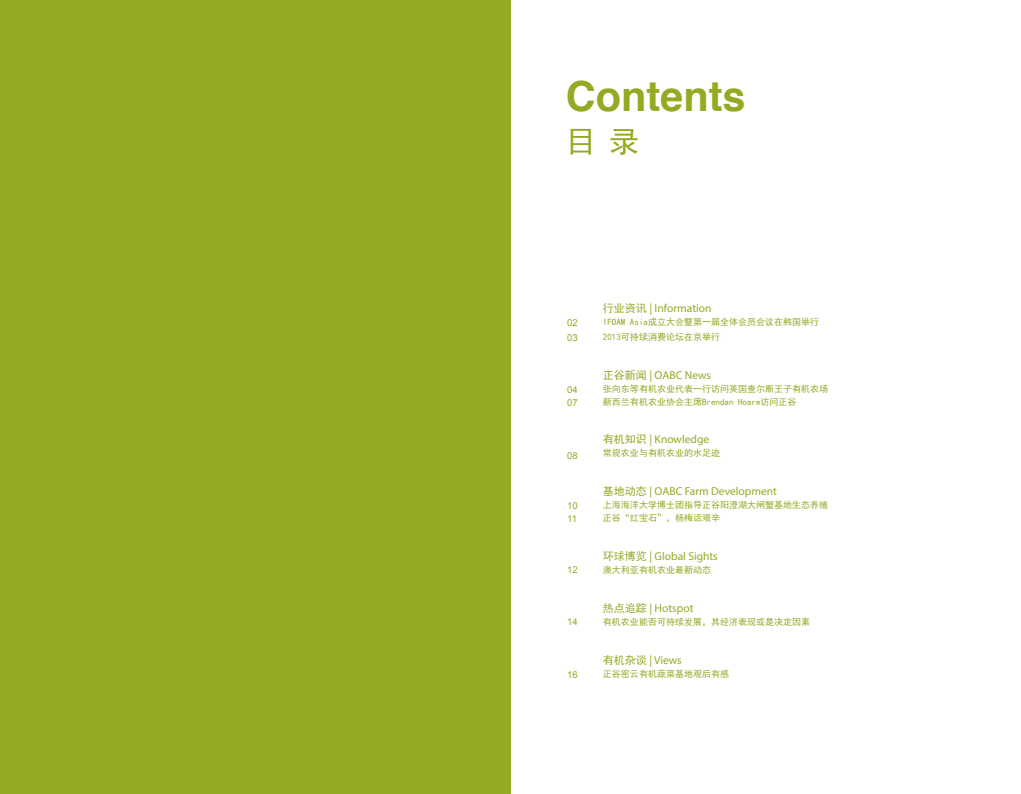
<style>
.page{position:relative;width:1021px;height:794px;background:#fff}
.page>*{position:absolute;margin:0;border:0;box-sizing:border-box;transform-origin:0 0}
.t1{font:700 41.5px "Helvetica";color:#92ab23}
.t2{font:30.1px "Sim Hei";color:#92ab23}
.t3{font:11.5px "Myriad Hebrew";color:#92ab23}
.t4{font:9.5px/13px "Arial";color:#92ab23}
.t5{font:9px/12.9px "Sim Hei";color:#92ab23}
.s1{font-family:"Sim Hei";font-size:11px}
</style>
<div class="page">
<div style="left:0;top:0;width:510px;height:794px;background:#92ab23"></div>
<h1 class="t1" style="left:566px;top:62px;width:181px">Contents</h1>
<h2 class="t2" style="left:566px;top:126px;width:75px">目 录</h2>
<p class="t4" style="left:567px;top:315px;width:12px;line-height:15px">02<br>03</p>
<p class="t4" style="left:567px;top:383px;width:12px">04<br>07</p>
<p class="t4" style="left:567px;top:449px;width:12px">08</p>
<p class="t4" style="left:567px;top:499px;width:12px">10<br>11</p>
<p class="t4" style="left:567px;top:563px;width:12px">12</p>
<p class="t4" style="left:567px;top:615px;width:12px">14</p>
<p class="t4" style="left:567px;top:668px;width:12px">16</p>
<p class="t3" style="left:603px;top:302px;width:110px"><span class="s1">行业资讯</span> | Information</p>
<p class="t5" style="left:603px;top:314px;width:217px;line-height:14.9px">IFOAM Asia成立大会暨第一届全体会员会议在韩国举行<br>2013可持续消费论坛在京举行</p>
<p class="t3" style="left:603px;top:368px;width:110px"><span class="s1">正谷新闻</span> | OABC News</p>
<p class="t5" style="left:603px;top:382px;width:226px">张向东等有机农业代表一行访问英国查尔斯王子有机农场新西兰有机农业协会主席Brendan Hoare访问正谷</p>
<p class="t3" style="left:603px;top:433px;width:108px"><span class="s1">有机知识</span> | Knowledge</p>
<p class="t5" style="left:603px;top:447px;width:118px">常规农业与有机农业的水足迹</p>
<p class="t3" style="left:603px;top:485px;width:175px"><span class="s1">基地动态</span> | OABC Farm Development</p>
<p class="t5" style="left:603px;top:499px;width:226px">上海海洋大学博士团指导正谷阳澄湖大闸蟹基地生态养殖正谷“红宝石”，杨梅话艰辛</p>
<p class="t3" style="left:603px;top:550px;width:116px"><span class="s1">环球博览</span> | Global Sights</p>
<p class="t5" style="left:603px;top:563px;width:109px">澳大利亚有机农业最新动态</p>
<p class="t3" style="left:603px;top:602px;width:92px"><span class="s1">热点追踪</span> | Hotspot</p>
<p class="t5" style="left:603px;top:615px;width:208px">有机农业能否可持续发展，其经济表现或是决定因素</p>
<p class="t3" style="left:603px;top:653px;width:80px"><span class="s1">有机杂谈</span> | Views</p>
<p class="t5" style="left:603px;top:667px;width:127px">正谷密云有机蔬菜基地观后有感</p>
</div>
